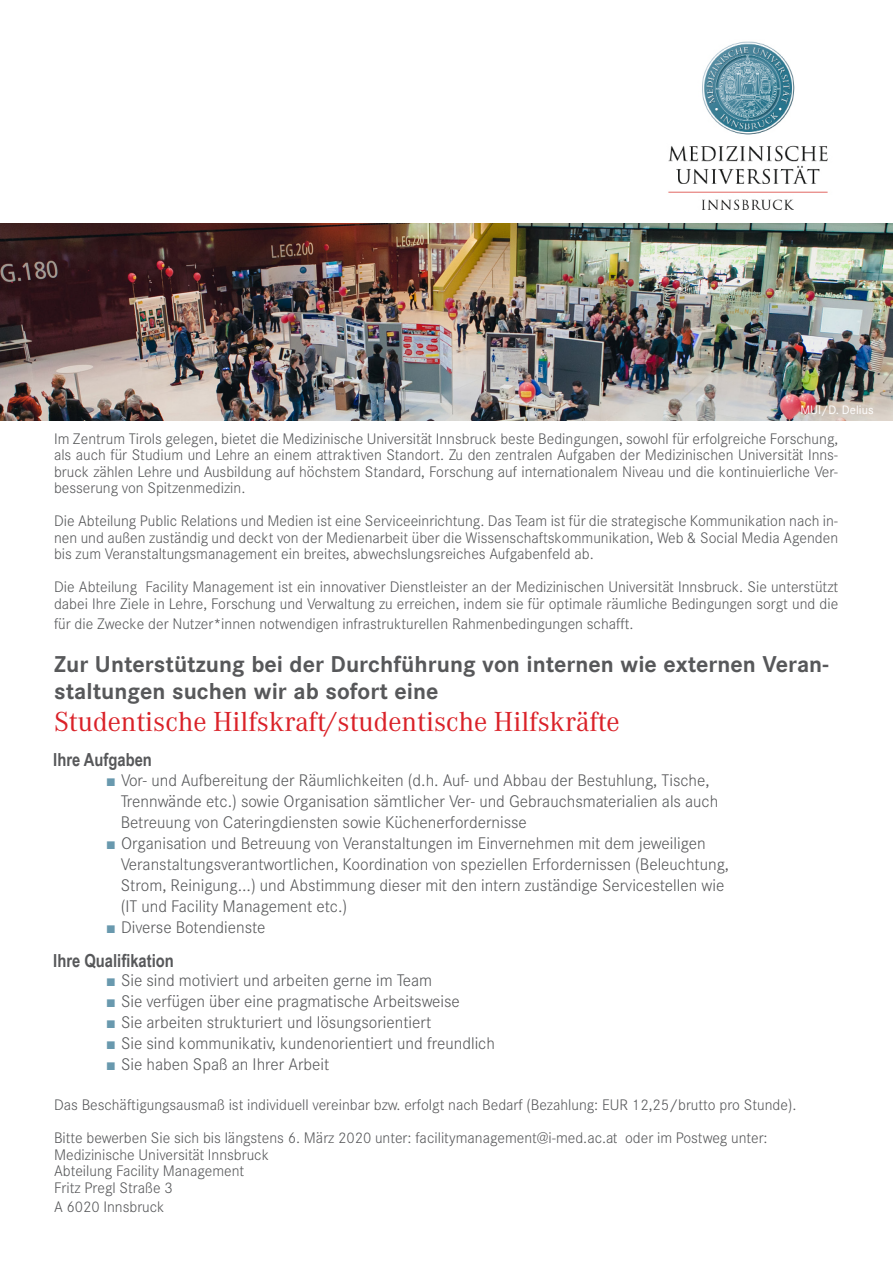
<style>
.page{position:relative;width:893px;height:1263px;background:#fff}
.page>*{position:absolute;margin:0;border:0;box-sizing:border-box;transform-origin:0 0}
.t1{font:27px "Corporate A";color:#da2128}
.t2{font:700 22.5px/27px "Corporate S";color:#57585a}
.t3{font:700 18px "Arial Narrow";color:#57585a}
.t4{font:300 16.5px/21px "Corporate S";color:#57585a}
.t5{font:300 15px/16.5px "Corporate S";color:#57585a;text-align:justify}
.Paginierung{font:12px "Corporate S";color:#fff}
.s1{font-family:"Arial Narrow";font-weight:400;color:#6999ae}
.s2{color:#fff}
</style>
<div class="page">
<img style="left:668px;top:41px;width:160px;height:169px">
<img style="left:0;top:223px;width:893px;height:198px">
<p class="Paginierung" style="left:800px;top:403px;width:75px">MUI/D. Delius</p>
<p class="t5" style="left:54px;top:431px;width:786px">Im Zentrum Tirols gelegen, bietet die Medizinische Universität Innsbruck beste Bedingungen, sowohl für erfolgreiche Forschung, als auch für Studium und Lehre an einem attraktiven Standort. Zu den zentralen Aufgaben der Medizinischen Universität Inns&shy;bruck zählen Lehre und Ausbildung auf höchstem Standard, Forschung auf internationalem Niveau und die kontinuierliche Ver&shy;besserung von Spitzenmedizin.</p>
<p class="t5" style="left:54px;top:513px;width:786px">Die Abteilung Public Relations und Medien ist eine Serviceeinrichtung. Das Team ist für die strategische Kommunikation nach in&shy;nen und außen zuständig und deckt von der Medienarbeit über die Wissenschaftskommunikation, Web &amp; Social Media Agenden bis zum Veranstaltungsmanagement ein breites, abwechslungsreiches Aufgabenfeld ab.</p>
<p class="t5" style="left:54px;top:579px;width:786px">Die Abteilung Facility Management ist ein innovativer Dienstleister an der Medizinischen Universität Innsbruck. Sie unterstützt dabei Ihre Ziele in Lehre, Forschung und Verwaltung zu erreichen, indem sie für optimale räumliche Bedingungen sorgt und die</p>
<p class="t5" style="left:54px;top:615px;width:581px">für die Zwecke der Nutzer*innen notwendigen infrastrukturellen Rahmenbedingungen schafft.</p>
<p class="t2" style="left:54px;top:651px;width:776px">Zur Unterstützung bei der Durchführung von internen wie externen Veran&shy;staltungen suchen wir ab sofort eine</p>
<p class="t1" style="left:54px;top:706px;width:567px">Studentische Hilfskraft/studentische Hilfskräfte</p>
<p class="t3" style="left:53px;top:746px;width:100px">Ihre Aufgaben</p>
<p class="t4" style="left:107px;top:769px;width:612px"><span class="s1">■</span> Vor- und Aufbereitung der Räumlichkeiten (d.h. Auf- und Abbau der Bestuhlung, Tische, <span class="s2">...</span>Trennwände etc.) sowie Organisation sämtlicher Ver- und Gebrauchsmaterialien als auch <span class="s2">...</span>Betreuung von Cateringdiensten sowie Küchenerfordernisse</p>
<p class="t4" style="left:107px;top:832px;width:623px"><span class="s1">■</span> Organisation und Betreuung von Veranstaltungen im Einvernehmen mit dem jeweiligen <span class="s2">...</span>Veranstaltungsverantwortlichen, Koordination von speziellen Erfordernissen (Beleuchtung, <span class="s2">...</span>Strom, Reinigung...) und Abstimmung dieser mit den intern zuständige Servicestellen wie <span class="s2">...</span>(IT und Facility Management etc.)</p>
<p class="t4" style="left:107px;top:916px;width:160px"><span class="s1">■</span> Diverse Botendienste</p>
<p class="t3" style="left:53px;top:947px;width:122px">Ihre Qualifikation</p>
<p class="t4" style="left:107px;top:970px;width:326px"><span class="s1">■</span> Sie sind motiviert und arbeiten gerne im Team</p>
<p class="t4" style="left:107px;top:991px;width:354px"><span class="s1">■</span> Sie verfügen über eine pragmatische Arbeitsweise</p>
<p class="t4" style="left:107px;top:1012px;width:325px"><span class="s1">■</span> Sie arbeiten strukturiert und lösungsorientiert</p>
<p class="t4" style="left:107px;top:1033px;width:389px"><span class="s1">■</span> Sie sind kommunikativ, kundenorientiert und freundlich</p>
<p class="t4" style="left:107px;top:1054px;width:224px"><span class="s1">■</span> Sie haben Spaß an Ihrer Arbeit</p>
<p class="t5" style="left:54px;top:1096px;width:744px">Das Beschäftigungsausmaß ist individuell vereinbar bzw. erfolgt nach Bedarf (Bezahlung: EUR 12,25/brutto pro Stunde).</p>
<p class="t5" style="left:54px;top:1129px;width:715px">Bitte bewerben Sie sich bis längstens 6. März 2020 unter: facilitymanagement@i-med.ac.at oder im Postweg unter:</p>
<p class="t5" style="left:54px;top:1146px;width:217px">Medizinische Universität Innsbruck</p>
<p class="t5" style="left:54px;top:1162px;width:192px">Abteilung Facility Management</p>
<p class="t5" style="left:54px;top:1179px;width:120px">Fritz Pregl Straße 3</p>
<p class="t5" style="left:54px;top:1199px;width:112px">A 6020 Innsbruck</p>
</div>
